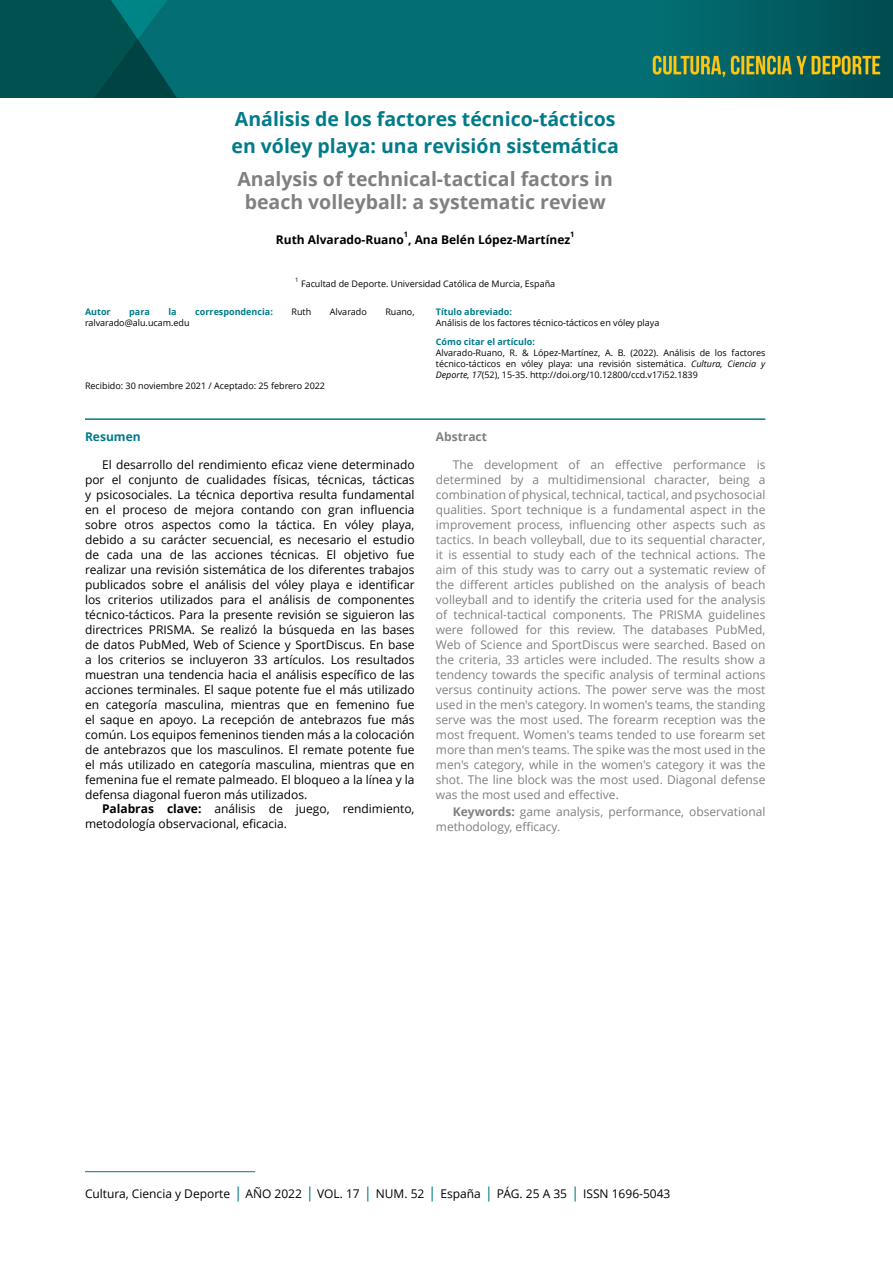
<style>
.page{position:relative;width:893px;height:1263px;background:#fff}
.page>*{position:absolute;margin:0;border:0;box-sizing:border-box;transform-origin:0 0}
.t1{font:700 19.5px/27px "Open Sans";color:#007b88}
.t2{font:700 19.5px/23.4px "Open Sans";color:#808080;text-align:center}
.t3{font:12px/15px "Open Sans";color:#000;text-align:justify}
.t4{font:12px/15px "Open Sans";color:#808080;text-align:justify}
.t5{font:700 12px "Open Sans";color:#000}
.t6{font:700 12px "Open Sans";color:#808080}
.t7{font:700 12px "Open Sans";color:#007b88}
.t8{font:9px/10.8px "Open Sans";color:#000;text-align:justify}
.t9{font:700 9px "Open Sans";color:#007b88}
.t10{font:700 7.5px "Open Sans";color:#000}
.t11{font:6px "Open Sans";color:#000}
.s1{font-weight:700}
.s2{font-style:italic}
.s3{font-size:15px;color:#007b88}
</style>
<div class="page">
<img style="left:0;top:0;width:893px;height:97px">
<hr style="left:85px;top:1171px;width:170px;height:1px;background:#007b88">
<hr style="left:85px;top:418px;width:680px;height:2px;background:#007b88">
<h1 class="t1" style="left:231px;top:105px;width:389px">Análisis de los factores técnico-tácticos en vóley playa: una revisión sistemática</h1>
<h1 class="t2" style="left:238px;top:166px;width:377px">Analysis of technical-tactical factors in beach volleyball: a systematic review</h1>
<p class="t5" style="left:276px;top:231px;width:296px">Ruth Alvarado-Ruano , Ana Belén López-Martínez</p>
<p class="t10" style="left:404px;top:229px;width:6px">1</p>
<p class="t10" style="left:570px;top:229px;width:6px">1</p>
<p class="t11" style="left:295px;top:276px;width:5px">1</p>
<p class="t8" style="left:301px;top:278px;width:256px">Facultad de Deporte. Universidad Católica de Murcia, España</p>
<p class="t9" style="left:85px;top:306px;width:27px">Autor</p>
<p class="t9" style="left:129px;top:306px;width:22px">para</p>
<p class="t9" style="left:169px;top:306px;width:10px">la</p>
<p class="t9" style="left:195px;top:306px;width:79px">correspondencia:</p>
<p class="t8" style="left:291px;top:306px;width:21px">Ruth</p>
<p class="t8" style="left:330px;top:306px;width:38px">Alvarado</p>
<p class="t8" style="left:385px;top:306px;width:31px">Ruano,</p>
<p class="t8" style="left:85px;top:317px;width:106px">ralvarado@alu.ucam.edu</p>
<p class="t8" style="left:85px;top:380px;width:242px">Recibido: 30 noviembre 2021 / Aceptado: 25 febrero 2022</p>
<p class="t7" style="left:85px;top:428px;width:57px">Resumen</p>
<p class="t3" style="left:85px;top:457px;width:331px;text-indent:17px">El desarrollo del rendimiento eficaz viene determinado por el conjunto de cualidades físicas, técnicas, tácticas y psicosociales. La técnica deportiva resulta fundamental en el proceso de mejora contando con gran influencia sobre otros aspectos como la táctica. En vóley playa, debido a su carácter secuencial, es necesario el estudio de cada una de las acciones técnicas. El objetivo fue realizar una revisión sistemática de los diferentes trabajos publicados sobre el análisis del vóley playa e identificar los criterios utilizados para el análisis de componentes técnico-tácticos. Para la presente revisión se siguieron las directrices PRISMA. Se realizó la búsqueda en las bases de datos PubMed, Web of Science y SportDiscus. En base a los criterios se incluyeron 33 artículos. Los resultados muestran una tendencia hacia el análisis específico de las acciones terminales. El saque potente fue el más utilizado en categoría masculina, mientras que en femenino fue el saque en apoyo. La recepción de antebrazos fue más común. Los equipos femeninos tienden más a la colocación de antebrazos que los masculinos. El remate potente fue el más utilizado en categoría masculina, mientras que en femenina fue el remate palmeado. El bloqueo a la línea y la defensa diagonal fueron más utilizados.</p>
<p class="t3" style="left:85px;top:802px;width:331px;line-height:14.4px;text-indent:17px"><span class="s1">Palabras clave:</span> análisis de juego, rendimiento, metodología observacional, eficacia.</p>
<p class="t9" style="left:436px;top:306px;width:78px">Título abreviado:</p>
<p class="t8" style="left:436px;top:317px;width:225px">Análisis de los factores técnico-tácticos en vóley playa</p>
<p class="t9" style="left:436px;top:336px;width:101px">Cómo citar el artículo:</p>
<p class="t8" style="left:436px;top:347px;width:331px">Alvarado-Ruano, R. &amp; López-Martínez, A. B. (2022). Análisis de los factores técnico-tácticos en vóley playa: una revisión sistemática. <span class="s2">Cultura, Ciencia y Deporte, 17</span>(52), 15-35. http://doi.org/10.12800/ccd.v17i52.1839</p>
<p class="t6" style="left:436px;top:428px;width:53px">Abstract</p>
<p class="t4" style="left:436px;top:457px;width:331px;text-indent:17px">The development of an effective performance is determined by a multidimensional character, being a combination of physical, technical, tactical, and psychosocial qualities. Sport technique is a fundamental aspect in the improvement process, influencing other aspects such as tactics. In beach volleyball, due to its sequential character, it is essential to study each of the technical actions. The aim of this study was to carry out a systematic review of the different articles published on the analysis of beach volleyball and to identify the criteria used for the analysis of technical-tactical components. The PRISMA guidelines were followed for this review. The databases PubMed, Web of Science and SportDiscus were searched. Based on the criteria, 33 articles were included. The results show a tendency towards the specific analysis of terminal actions versus continuity actions. The power serve was the most used in the men's category. In women's teams, the standing serve was the most used. The forearm reception was the most frequent. Women's teams tended to use forearm set more than men's teams. The spike was the most used in the men's category, while in the women's category it was the shot. The line block was the most used. Diagonal defense was the most used and effective.</p>
<p class="t4" style="left:436px;top:804px;width:331px;text-indent:17px"><span class="s1">Keywords:</span> game analysis, performance, observational methodology, efficacy.</p>
<p class="t3" style="left:85px;top:1186px;width:587px">Cultura, Ciencia y Deporte <span class="s3">|</span> AÑO 2022 <span class="s3">|</span> VOL. 17 <span class="s3">|</span> NUM. 52 <span class="s3">|</span> España <span class="s3">|</span> PÁG. 25 A 35 <span class="s3">|</span> ISSN 1696-5043</p>
</div>
